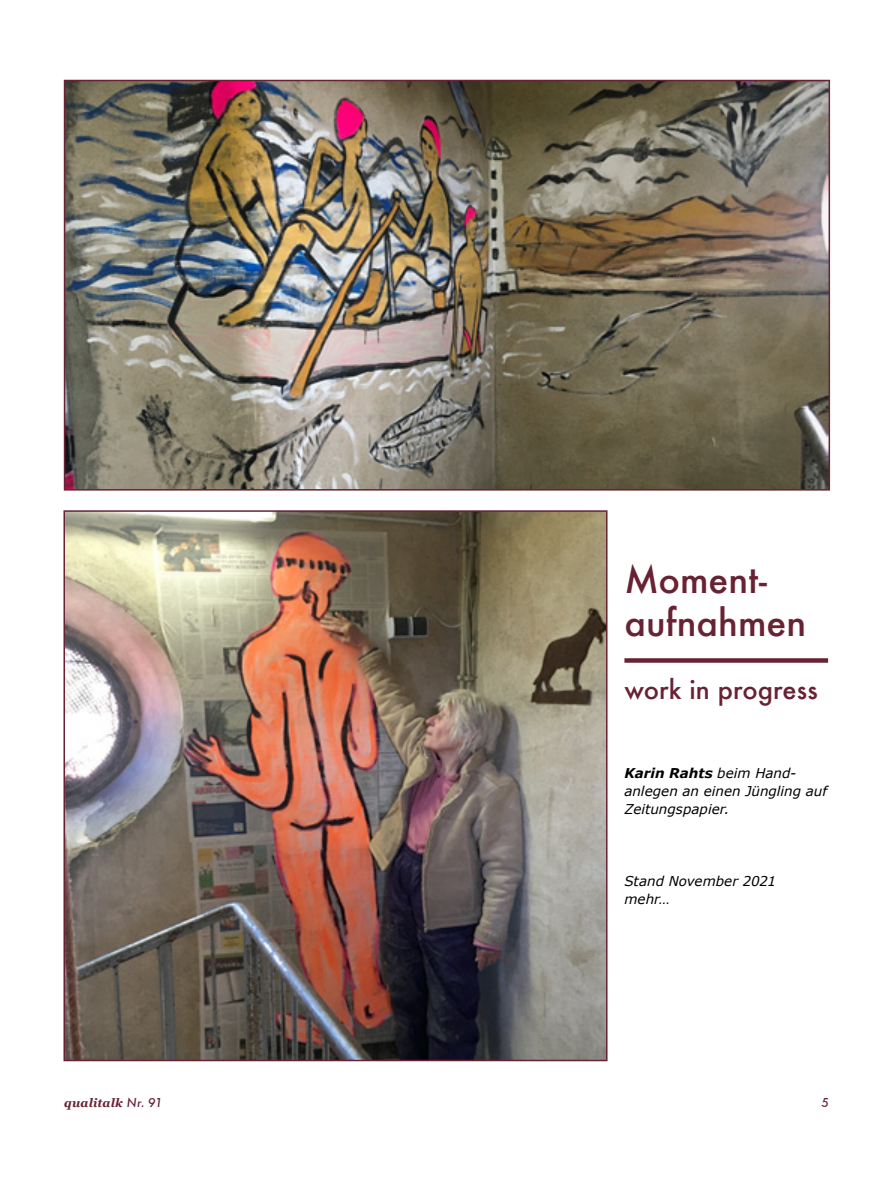
<style>
.page{position:relative;width:893px;height:1191px;background:#fff}
.page>*{position:absolute;margin:0;border:0;box-sizing:border-box;transform-origin:0 0}
.t1{font:500 36px/43.2px "Futura";color:#682233}
.t2{font:500 25.5px "Futura";color:#682233}
.t3{font:italic 13.5px/18px "Verdana";color:#000}
.t4{font:italic 700 12px "Georgia";letter-spacing:.015em;color:#682233}
.t5{font:italic 500 12px "Futura";color:#682233}
.s1{font-weight:700}
.s2{font-family:"Futura";font-weight:500}
</style>
<div class="page">
<img style="left:66px;top:513px;width:538px;height:545px">
<div style="left:63px;top:510px;width:544px;height:551px;border:2px solid #682233"></div>
<img style="left:67px;top:83px;width:760px;height:404px">
<div style="left:64px;top:80px;width:766px;height:410px;border:2px solid #682233"></div>
<svg style="left:624px;top:658px;width:204px;height:4px"></svg>
<h1 class="t1" style="left:624px;top:557px;width:183px">Moment&shy;aufnahmen</h1>
<h2 class="t2" style="left:624px;top:672px;width:195px">work in progress</h2>
<p class="t3" style="left:624px;top:764px;width:204px"><span class="s1">Karin Rahts</span> beim Hand&shy;anlegen an einen Jüngling auf<br>Zeitungspapier.</p>
<p class="t3" style="left:624px;top:872px;width:153px">Stand November 2021 mehr…</p>
<p class="t4" style="left:64px;top:1095px;width:100px">qualitalk <span class="s2">Nr. 91</span></p>
<p class="t5" style="left:821px;top:1094px;width:9px">5</p>
</div>
